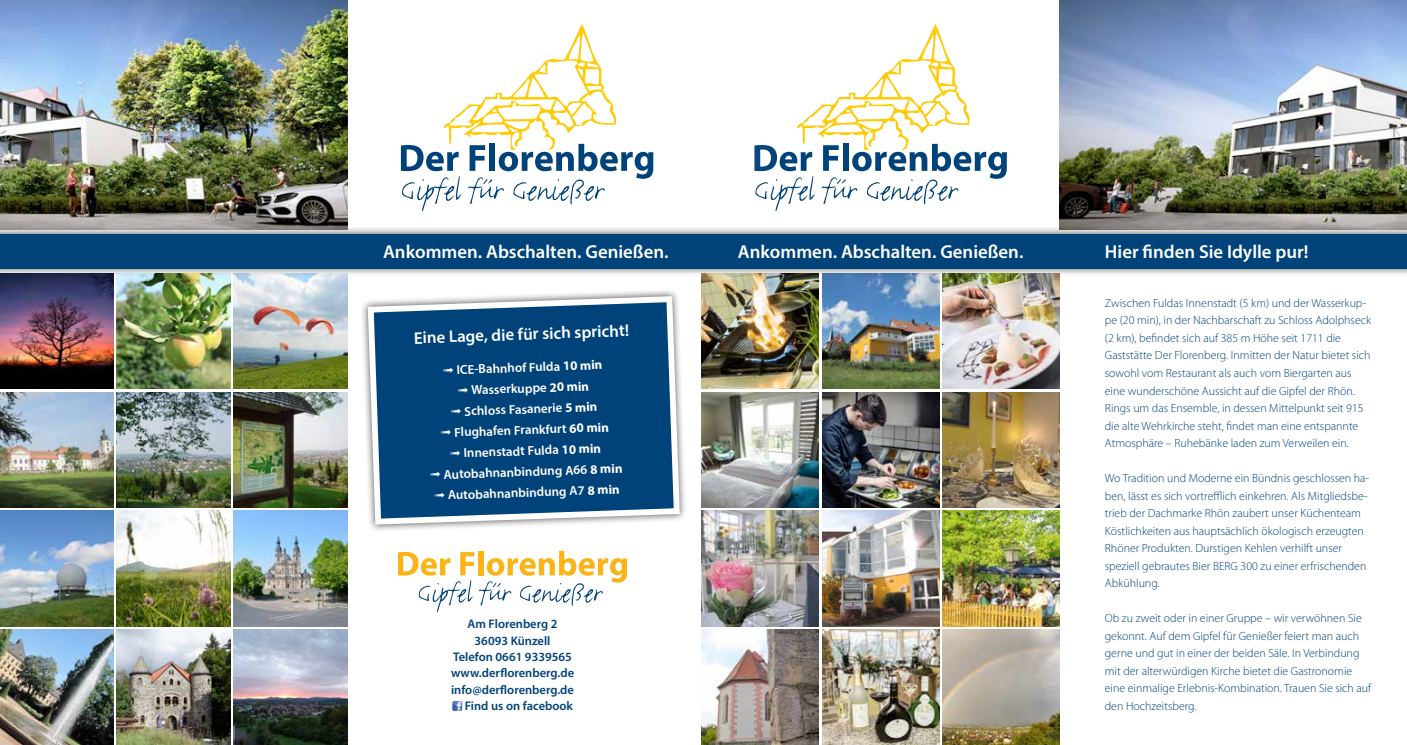
<style>
.page{position:relative;width:1407px;height:745px;background:#fff}
.page>*{position:absolute;margin:0;border:0;box-sizing:border-box;transform-origin:0 0}
.t1{font:600 18.75px "Myriad Pro";color:#fff}
.t2{font:600 16.88px "Myriad Pro";color:#fff}
.t3{font:600 13px/20.8px "Myriad Pro";color:#fff;text-align:center}
.t4{font:600 12.5px "Myriad Pro";color:#00427a}
.t5{font:300 11.88px/17.5px "Myriad Pro";color:#00427a}
.s1{font-weight:700}
</style>
<div class="page">
<svg style="left:817px;top:24px;width:190px;height:181px"></svg>
<svg style="left:401px;top:24px;width:252px;height:187px"></svg>
<div style="left:360px;top:288px;width:327px;height:243px;background:#231f20;opacity:.75"></div>
<svg style="left:365px;top:293px;width:318px;height:234px;background:#2c618f"></svg>
<img style="left:0;top:0;width:347px;height:226px">
<img style="left:1059px;top:0;width:348px;height:226px">
<img style="left:702px;top:276px;width:116px;height:112px">
<img style="left:0;top:276px;width:113px;height:112px">
<img style="left:822px;top:276px;width:117px;height:112px">
<img style="left:117px;top:276px;width:113px;height:112px">
<img style="left:943px;top:276px;width:116px;height:112px">
<img style="left:234px;top:276px;width:113px;height:112px">
<img style="left:702px;top:392px;width:116px;height:115px">
<img style="left:0;top:392px;width:113px;height:115px">
<img style="left:822px;top:392px;width:117px;height:115px">
<img style="left:117px;top:392px;width:113px;height:115px">
<img style="left:943px;top:392px;width:116px;height:115px">
<img style="left:234px;top:392px;width:113px;height:115px">
<img style="left:702px;top:510px;width:116px;height:115px">
<img style="left:822px;top:510px;width:117px;height:115px">
<img style="left:943px;top:510px;width:116px;height:115px">
<img style="left:0;top:510px;width:113px;height:115px">
<img style="left:117px;top:510px;width:113px;height:115px">
<img style="left:234px;top:510px;width:113px;height:115px">
<img style="left:702px;top:629px;width:116px;height:115px">
<img style="left:0;top:629px;width:113px;height:115px">
<img style="left:822px;top:629px;width:117px;height:115px">
<img style="left:117px;top:629px;width:113px;height:115px">
<img style="left:943px;top:629px;width:116px;height:115px">
<img style="left:234px;top:629px;width:113px;height:115px">
<div style="left:0;top:226px;width:1407px;height:50px;background:#231f20;opacity:.75"></div>
<div style="left:0;top:234px;width:1407px;height:35px;background:#00427a"></div>
<svg style="left:452px;top:701px;width:2px;height:8px"></svg>
<svg style="left:398px;top:550px;width:229px;height:62px"></svg>
<h1 class="t1" style="left:383px;top:240px;width:287px">Ankommen. Abschalten. Genießen.</h1>
<h1 class="t1" style="left:738px;top:240px;width:287px">Ankommen. Abschalten. Genießen.</h1>
<h2 class="t2" style="left:413px;top:327px;width:217px;rotate:-2deg">Eine Lage, die für sich spricht!</h2>
<p class="t3" style="left:426px;top:360px;width:194px;rotate:-2deg">➟ ICE-Bahnhof Fulda <span class="s1">10 min<br></span>➟ Wasserkuppe <span class="s1">20 min<br></span>➟ Schloss Fasanerie <span class="s1">5 min<br></span>➟ Flughafen Frankfurt <span class="s1">60 min<br></span>➟ Innenstadt Fulda <span class="s1">10 min<br></span>➟ Autobahnanbindung A66 <span class="s1">8 min </span>➟ Autobahnanbindung A7 <span class="s1">8 min</span></p>
<p class="t4" style="left:467px;top:616px;width:91px">Am Florenberg 2</p>
<p class="t4" style="left:475px;top:632px;width:77px">36093 Künzell</p>
<p class="t4" style="left:453px;top:648px;width:120px">Telefon 0661 9339565</p>
<p class="t4" style="left:451px;top:664px;width:125px">www.derflorenberg.de</p>
<p class="t4" style="left:451px;top:681px;width:124px">info@derflorenberg.de</p>
<p class="t4" style="left:465px;top:697px;width:110px">Find us on facebook</p>
<h1 class="t1" style="left:1105px;top:240px;width:205px">Hier finden Sie Idylle pur!</h1>
<p class="t5" style="left:1105px;top:294px;width:268px">Zwischen Fuldas Innenstadt (5 km) und der Wasserkup&shy;pe (20 min), in der Nachbarschaft zu Schloss Adolphseck (2 km), befindet sich auf 385 m Höhe seit 1711 die Gaststätte Der Florenberg. Inmitten der Natur bietet sich sowohl vom Restaurant als auch vom Biergarten aus eine wunderschöne Aussicht auf die Gipfel der Rhön.<br>Rings um das Ensemble, in dessen Mittelpunkt seit 915 die alte Wehrkirche steht, findet man eine entspannte Atmosphäre – Ruhebänke laden zum Verweilen ein.</p>
<p class="t5" style="left:1105px;top:469px;width:266px">Wo Tradition und Moderne ein Bündnis geschlossen ha&shy;ben, lässt es sich vortrefflich einkehren. Als Mitgliedsbe&shy;trieb der Dachmarke Rhön zaubert unser Küchenteam Köstlichkeiten aus hauptsächlich ökologisch erzeugten Rhöner Produkten. Durstigen Kehlen verhilft unser speziell gebrautes Bier BERG 300 zu einer erfrischenden Abkühlung.</p>
<p class="t5" style="left:1105px;top:609px;width:268px">Ob zu zweit oder in einer Gruppe – wir verwöhnen Sie gekonnt. Auf dem Gipfel für Genießer feiert man auch gerne und gut in einer der beiden Säle. In Verbindung mit der alterwürdigen Kirche bietet die Gastronomie eine einmalige Erlebnis-Kombination. Trauen Sie sich auf den Hochzeitsberg.</p>
</div>
